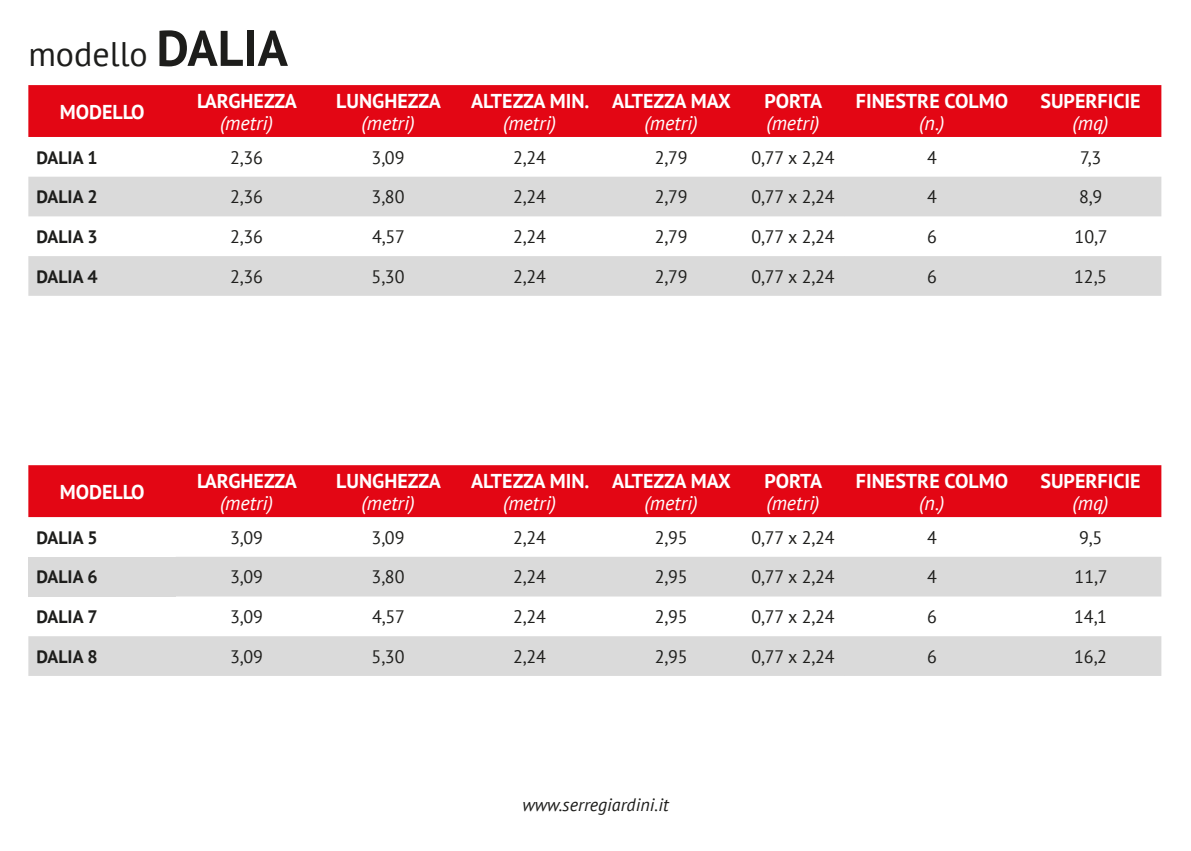
<style>
.page{position:relative;width:1191px;height:851px;background:#fff}
.page>*{position:absolute;margin:0;border:0;box-sizing:border-box;transform-origin:0 0}
.t1{font:34px "PT Sans";color:#1d1d1b}
.t2{font:700 20px "PT Sans";color:#fff}
.t3{font:italic 20px "PT Sans";color:#fff}
.t4{font:18px "PT Sans";color:#1d1d1b}
.t5{font:700 18px "PT Sans";color:#1d1d1b}
.t6{font:italic 18px "PT Sans";color:#1d1d1b}
.s1{font-weight:700;font-size:50px}
</style>
<div class="page">
<div style="left:28px;top:85px;width:1133px;height:52px;background:#e30614"></div>
<div style="left:28px;top:177px;width:1133px;height:39px;background:#dadada"></div>
<div style="left:28px;top:256px;width:1133px;height:40px;background:#dadada"></div>
<div style="left:28px;top:465px;width:1133px;height:52px;background:#e30614"></div>
<div style="left:28px;top:556px;width:148px;height:40px;background:#dadada"></div>
<div style="left:176px;top:557px;width:985px;height:39px;background:#dadada"></div>
<div style="left:28px;top:636px;width:1133px;height:39px;background:#dadada"></div>
<h1 class="t1" style="left:28px;top:32px;width:261px">modello <span class="s1">DALIA</span></h1>
<p class="t2" style="left:60px;top:98px;width:86px">MODELLO</p>
<p class="t2" style="left:197px;top:87px;width:101px">LARGHEZZA</p>
<p class="t3" style="left:220px;top:110px;width:55px">(metri)</p>
<p class="t2" style="left:336px;top:87px;width:106px">LUNGHEZZA</p>
<p class="t3" style="left:361px;top:110px;width:55px">(metri)</p>
<p class="t2" style="left:471px;top:87px;width:120px">ALTEZZA MIN.</p>
<p class="t3" style="left:503px;top:110px;width:55px">(metri)</p>
<p class="t2" style="left:612px;top:87px;width:120px">ALTEZZA MAX</p>
<p class="t3" style="left:644px;top:110px;width:55px">(metri)</p>
<p class="t2" style="left:764px;top:87px;width:59px">PORTA</p>
<p class="t3" style="left:766px;top:110px;width:55px">(metri)</p>
<p class="t2" style="left:856px;top:87px;width:154px">FINESTRE COLMO</p>
<p class="t3" style="left:919px;top:110px;width:27px">(n.)</p>
<p class="t2" style="left:1040px;top:87px;width:102px">SUPERFICIE</p>
<p class="t3" style="left:1072px;top:110px;width:37px">(mq)</p>
<p class="t5" style="left:36px;top:145px;width:63px">DALIA 1</p>
<p class="t4" style="left:230px;top:146px;width:34px">2,36</p>
<p class="t4" style="left:372px;top:146px;width:34px">3,09</p>
<p class="t4" style="left:513px;top:146px;width:34px">2,24</p>
<p class="t4" style="left:654px;top:146px;width:34px">2,79</p>
<p class="t4" style="left:751px;top:146px;width:85px">0,77 x 2,24</p>
<p class="t4" style="left:927px;top:146px;width:11px">4</p>
<p class="t4" style="left:1080px;top:146px;width:23px">7,3</p>
<p class="t5" style="left:36px;top:185px;width:63px">DALIA 2</p>
<p class="t4" style="left:230px;top:185px;width:34px">2,36</p>
<p class="t4" style="left:372px;top:185px;width:34px">3,80</p>
<p class="t4" style="left:513px;top:185px;width:34px">2,24</p>
<p class="t4" style="left:654px;top:185px;width:34px">2,79</p>
<p class="t4" style="left:751px;top:185px;width:85px">0,77 x 2,24</p>
<p class="t4" style="left:927px;top:185px;width:11px">4</p>
<p class="t4" style="left:1079px;top:185px;width:25px">8,9</p>
<p class="t5" style="left:36px;top:225px;width:63px">DALIA 3</p>
<p class="t4" style="left:230px;top:225px;width:34px">2,36</p>
<p class="t4" style="left:372px;top:225px;width:34px">4,57</p>
<p class="t4" style="left:513px;top:225px;width:34px">2,24</p>
<p class="t4" style="left:654px;top:225px;width:34px">2,79</p>
<p class="t4" style="left:751px;top:225px;width:85px">0,77 x 2,24</p>
<p class="t4" style="left:927px;top:225px;width:11px">6</p>
<p class="t4" style="left:1074px;top:225px;width:34px">10,7</p>
<p class="t5" style="left:36px;top:264px;width:63px">DALIA 4</p>
<p class="t4" style="left:230px;top:265px;width:34px">2,36</p>
<p class="t4" style="left:372px;top:265px;width:34px">5,30</p>
<p class="t4" style="left:513px;top:265px;width:34px">2,24</p>
<p class="t4" style="left:654px;top:265px;width:34px">2,79</p>
<p class="t4" style="left:751px;top:265px;width:85px">0,77 x 2,24</p>
<p class="t4" style="left:927px;top:265px;width:11px">6</p>
<p class="t4" style="left:1074px;top:265px;width:34px">12,5</p>
<p class="t2" style="left:60px;top:478px;width:86px">MODELLO</p>
<p class="t2" style="left:197px;top:467px;width:101px">LARGHEZZA</p>
<p class="t3" style="left:220px;top:489px;width:55px">(metri)</p>
<p class="t2" style="left:336px;top:467px;width:106px">LUNGHEZZA</p>
<p class="t3" style="left:361px;top:489px;width:55px">(metri)</p>
<p class="t2" style="left:471px;top:467px;width:120px">ALTEZZA MIN.</p>
<p class="t3" style="left:503px;top:489px;width:55px">(metri)</p>
<p class="t2" style="left:612px;top:467px;width:120px">ALTEZZA MAX</p>
<p class="t3" style="left:644px;top:489px;width:55px">(metri)</p>
<p class="t2" style="left:764px;top:467px;width:59px">PORTA</p>
<p class="t3" style="left:766px;top:489px;width:55px">(metri)</p>
<p class="t2" style="left:856px;top:467px;width:154px">FINESTRE COLMO</p>
<p class="t3" style="left:919px;top:489px;width:27px">(n.)</p>
<p class="t2" style="left:1040px;top:467px;width:102px">SUPERFICIE</p>
<p class="t3" style="left:1072px;top:489px;width:37px">(mq)</p>
<p class="t5" style="left:36px;top:525px;width:63px">DALIA 5</p>
<p class="t4" style="left:230px;top:525px;width:34px">3,09</p>
<p class="t4" style="left:372px;top:525px;width:34px">3,09</p>
<p class="t4" style="left:513px;top:525px;width:34px">2,24</p>
<p class="t4" style="left:654px;top:525px;width:34px">2,95</p>
<p class="t4" style="left:751px;top:525px;width:85px">0,77 x 2,24</p>
<p class="t4" style="left:927px;top:525px;width:11px">4</p>
<p class="t4" style="left:1079px;top:525px;width:25px">9,5</p>
<p class="t5" style="left:36px;top:565px;width:63px">DALIA 6</p>
<p class="t4" style="left:230px;top:565px;width:34px">3,09</p>
<p class="t4" style="left:372px;top:565px;width:34px">3,80</p>
<p class="t4" style="left:513px;top:565px;width:34px">2,24</p>
<p class="t4" style="left:654px;top:565px;width:34px">2,95</p>
<p class="t4" style="left:751px;top:565px;width:85px">0,77 x 2,24</p>
<p class="t4" style="left:927px;top:565px;width:11px">4</p>
<p class="t4" style="left:1074px;top:565px;width:34px">11,7</p>
<p class="t5" style="left:36px;top:604px;width:63px">DALIA 7</p>
<p class="t4" style="left:230px;top:605px;width:34px">3,09</p>
<p class="t4" style="left:372px;top:605px;width:34px">4,57</p>
<p class="t4" style="left:513px;top:605px;width:34px">2,24</p>
<p class="t4" style="left:654px;top:605px;width:34px">2,95</p>
<p class="t4" style="left:751px;top:605px;width:85px">0,77 x 2,24</p>
<p class="t4" style="left:927px;top:605px;width:11px">6</p>
<p class="t4" style="left:1074px;top:605px;width:34px">14,1</p>
<p class="t5" style="left:36px;top:644px;width:63px">DALIA 8</p>
<p class="t4" style="left:230px;top:644px;width:34px">3,09</p>
<p class="t4" style="left:372px;top:644px;width:34px">5,30</p>
<p class="t4" style="left:513px;top:644px;width:34px">2,24</p>
<p class="t4" style="left:654px;top:644px;width:34px">2,95</p>
<p class="t4" style="left:751px;top:644px;width:85px">0,77 x 2,24</p>
<p class="t4" style="left:927px;top:644px;width:11px">6</p>
<p class="t4" style="left:1074px;top:644px;width:34px">16,2</p>
<p class="t6" style="left:522px;top:793px;width:148px">www.serregiardini.it</p>
</div>
